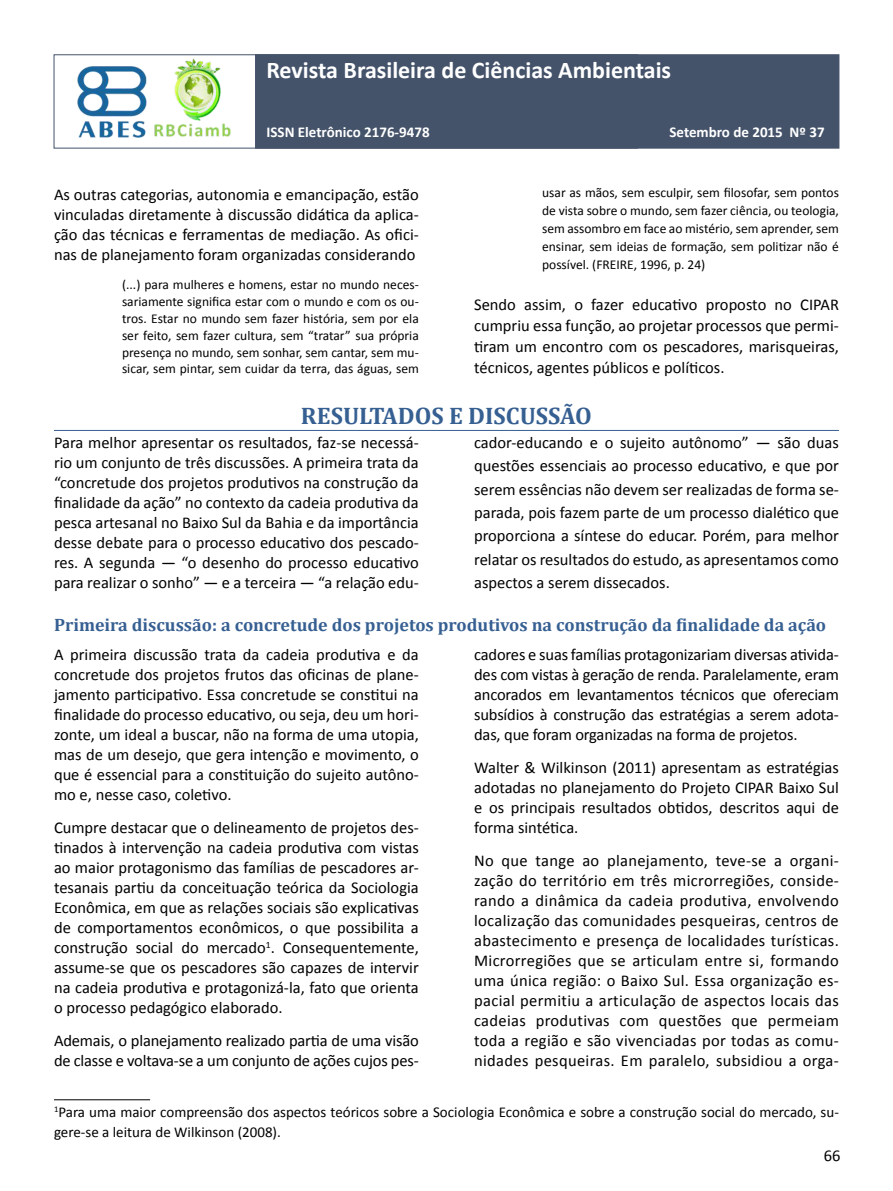
<style>
.page{position:relative;width:893px;height:1191px;background:#fff}
.page>*{position:absolute;margin:0;border:0;box-sizing:border-box;transform-origin:0 0}
.t1{font:700 24px "Calibri";color:#fff}
.t2{font:700 24px "Cambria";color:#365f92}
.t3{font:700 18px "Cambria";color:#365f92}
.t4{font:16.5px/20px "Calibri";color:#000;text-align:justify}
.t5{font:15px/19.5px "Calibri";color:#000}
.t6{font:700 15px "Calibri";color:#fff}
.t7{font:13.5px/16.8px "Calibri";color:#000;text-align:justify}
</style>
<div class="page">
<div style="left:54px;top:54px;width:584px;height:94px;background:#fff;border:1px solid #44536a"></div>
<div style="left:255px;top:54px;width:584px;height:94px;background:#44536a"></div>
<img style="left:77px;top:58px;width:154px;height:80px">
<hr style="left:54px;top:430px;width:785px;height:1px;background:#365f92">
<hr style="left:54px;top:1099px;width:96px;height:1px;background:#000">
<h1 class="t1" style="left:266px;top:55px;width:406px">Revista Brasileira de Ciências Ambientais</h1>
<p class="t6" style="left:266px;top:122px;width:165px">ISSN Eletrônico 2176-9478</p>
<p class="t6" style="left:669px;top:122px;width:157px">Setembro de 2015 Nº 37</p>
<p class="t7" style="left:542px;top:184px;width:298px;line-height:18px">usar as mãos, sem esculpir, sem filosofar, sem pontos de vista sobre o mundo, sem fazer ciência, ou teologia, sem assombro em face ao mistério, sem aprender, sem ensinar, sem ideias de formação, sem politizar não é possível. (FREIRE, 1996, p. 24)</p>
<p class="t4" style="left:474px;top:293px;width:366px;line-height:21.3px">Sendo assim, o fazer educativo proposto no CIPAR cumpriu essa função, ao projetar processos que permi&shy;tiram um encontro com os pescadores, marisqueiras, técnicos, agentes públicos e políticos.</p>
<h1 class="t2" style="left:301px;top:399px;width:293px">RESULTADOS E DISCUSSÃO</h1>
<p class="t4" style="left:54px;top:433px;width:366px">Para melhor apresentar os resultados, faz‑se necessá&shy;rio um conjunto de três discussões. A primeira trata da “concretude dos projetos produtivos na construção da finalidade da ação” no contexto da cadeia produtiva da pesca artesanal no Baixo Sul da Bahia e da importância desse debate para o processo educativo dos pescado&shy;res. A segunda — “o desenho do processo educativo para realizar o sonho” — e a terceira — “a relação edu-</p>
<p class="t4" style="left:474px;top:431px;width:366px;line-height:23.2px">cador-educando e o sujeito autônomo” — são duas questões essenciais ao processo educativo, e que por serem essências não devem ser realizadas de forma se&shy;parada, pois fazem parte de um processo dialético que proporciona a síntese do educar. Porém, para melhor relatar os resultados do estudo, as apresentamos como aspectos a serem dissecados.</p>
<p class="t3" style="left:54px;top:612px;width:774px">Primeira discussão: a concretude dos projetos produtivos na construção da finalidade da ação</p>
<p class="t4" style="left:54px;top:644px;width:366px">A primeira discussão trata da cadeia produtiva e da concretude dos projetos frutos das oficinas de plane&shy;jamento participativo. Essa concretude se constitui na finalidade do processo educativo, ou seja, deu um hori&shy;zonte, um ideal a buscar, não na forma de uma utopia, mas de um desejo, que gera intenção e movimento, o que é essencial para a constituição do sujeito autôno&shy;mo e, nesse caso, coletivo.</p>
<p class="t4" style="left:54px;top:817px;width:366px">Cumpre destacar que o delineamento de projetos des&shy;tinados à intervenção na cadeia produtiva com vistas ao maior protagonismo das famílias de pescadores ar&shy;tesanais partiu da conceituação teórica da Sociologia Econômica, em que as relações sociais são explicativas de comportamentos econômicos, o que possibilita a construção social do mercado<sup>1</sup>. Consequentemente, assume‑se que os pescadores são capazes de intervir na cadeia produtiva e protagonizá‑la, fato que orienta o processo pedagógico elaborado.</p>
<p class="t4" style="left:54px;top:1030px;width:366px">Ademais, o planejamento realizado partia de uma visão de classe e voltava‑se a um conjunto de ações cujos pes-</p>
<p class="t4" style="left:54px;top:184px;width:366px">As outras categorias, autonomia e emancipação, estão vinculadas diretamente à discussão didática da aplica&shy;ção das técnicas e ferramentas de mediação. As ofici&shy;nas de planejamento foram organizadas considerando</p>
<p class="t7" style="left:122px;top:276px;width:298px">(...) para mulheres e homens, estar no mundo neces&shy;sariamente significa estar com o mundo e com os ou&shy;tros. Estar no mundo sem fazer história, sem por ela ser feito, sem fazer cultura, sem “tratar” sua própria presença no mundo, sem sonhar, sem cantar, sem mu&shy;sicar, sem pintar, sem cuidar da terra, das águas, sem</p>
<p class="t4" style="left:474px;top:644px;width:366px">cadores e suas famílias protagonizariam diversas ativida&shy;des com vistas à geração de renda. Paralelamente, eram ancorados em levantamentos técnicos que ofereciam subsídios à construção das estratégias a serem adota&shy;das, que foram organizadas na forma de projetos.</p>
<p class="t4" style="left:474px;top:757px;width:366px">Walter &amp; Wilkinson (2011) apresentam as estratégias adotadas no planejamento do Projeto CIPAR Baixo Sul e os principais resultados obtidos, descritos aqui de forma sintética.</p>
<p class="t4" style="left:474px;top:850px;width:366px">No que tange ao planejamento, teve‑se a organi&shy;zação do território em três microrregiões, conside&shy;rando a dinâmica da cadeia produtiva, envolvendo localização das comunidades pesqueiras, centros de abastecimento e presença de localidades turísticas.<br>Microrregiões que se articulam entre si, formando uma única região: o Baixo Sul. Essa organização es&shy;pacial permitiu a articulação de aspectos locais das cadeias produtivas com questões que permeiam toda a região e são vivenciadas por todas as comu&shy;nidades pesqueiras. Em paralelo, subsidiou a orga-</p>
<p class="t5" style="left:54px;top:1102px;width:786px"><sup>1</sup>Para uma maior compreensão dos aspectos teóricos sobre a Sociologia Econômica e sobre a construção social do mercado, su&shy;gere‑se a leitura de Wilkinson (2008).</p>
<p class="t4" style="left:824px;top:1145px;width:18px">66</p>
</div>
